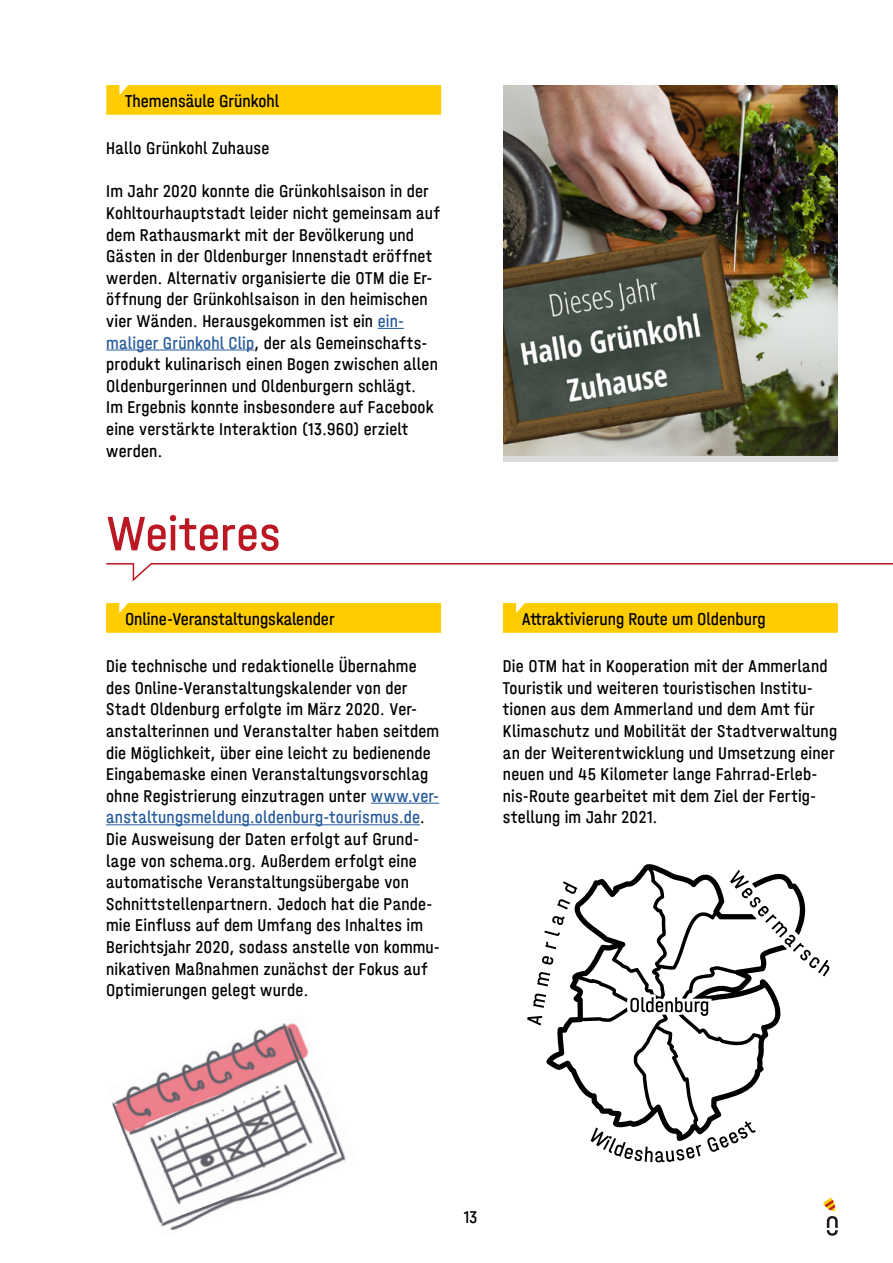
<style>
.page{position:relative;width:893px;height:1263px;background:#fff}
.page>*{position:absolute;margin:0;border:0;box-sizing:border-box;transform-origin:0 0}
.t1{font:51px "Halvar Eng";color:#bb1823}
.t2{font:18.15px "Halvar Eng";color:#000}
.t3{font:18px/21.6px "Halvar Eng";letter-spacing:.01em;color:#000}
.s1{color:#275b9b}
</style>
<div class="page">
<svg style="left:823px;top:1197px;width:15px;height:39px"></svg>
<img style="left:112px;top:1023px;width:234px;height:208px">
<svg style="left:106px;top:85px;width:335px;height:30px;background:#ffcc03"></svg>
<svg style="left:378px;top:328px;width:26px;height:1px"></svg>
<hr style="left:106px;top:350px;width:148px;height:1px;background:#275b9b">
<img style="left:503px;top:85px;width:335px;height:371px">
<svg style="left:106px;top:603px;width:335px;height:30px;background:#ffcc03"></svg>
<hr style="left:371px;top:803px;width:68px;height:1px;background:#275b9b">
<hr style="left:106px;top:824px;width:314px;height:1px;background:#275b9b">
<svg style="left:503px;top:603px;width:335px;height:30px;background:#ffcc03"></svg>
<svg style="left:106px;top:563px;width:787px;height:19px"></svg>
<svg style="left:591px;top:1141px;width:110px;height:21px"></svg>
<svg style="left:707px;top:1141px;width:31px;height:11px"></svg>
<svg style="left:542px;top:956px;width:4px;height:8px"></svg>
<svg style="left:527px;top:1016px;width:15px;height:9px"></svg>
<svg style="left:533px;top:993px;width:13px;height:15px"></svg>
<svg style="left:537px;top:972px;width:9px;height:14px"></svg>
<svg style="left:787px;top:876px;width:42px;height:100px"></svg>
<svg style="left:546px;top:864px;width:241px;height:277px"></svg>
<svg style="left:630px;top:994px;width:78px;height:22px"></svg>
<p class="t2" style="left:125px;top:91px;width:155px">Themensäule Grünkohl</p>
<p class="t3" style="left:106px;top:137px;width:165px">Hallo Grünkohl Zuhause</p>
<p class="t3" style="left:106px;top:180px;width:335px">Im Jahr 2020 konnte die Grünkohlsaison in der Kohltourhauptstadt leider nicht gemeinsam auf dem Rathausmarkt mit der Bevölkerung und Gästen in der Oldenburger Innenstadt eröffnet werden. Alternativ organisierte die OTM die Er&shy;öffnung der Grünkohlsaison in den heimischen vier Wänden. Herausgekommen ist ein <span class="s1">ein&shy;maliger Grünkohl Clip</span>, der als Gemeinschafts&shy;produkt kulinarisch einen Bogen zwischen allen Oldenburgerinnen und Oldenburgern schlägt.<br>Im Ergebnis konnte insbesondere auf Facebook eine verstärkte Interaktion (13.960) erzielt werden.</p>
<h1 class="t1" style="left:106px;top:503px;width:176px">Weiteres</h1>
<p class="t2" style="left:125px;top:609px;width:211px">Online-Veranstaltungskalender</p>
<p class="t3" style="left:106px;top:655px;width:335px">Die technische und redaktionelle Übernahme des Online-Veranstaltungskalender von der Stadt Oldenburg erfolgte im März 2020. Ver&shy;anstalterinnen und Veranstalter haben seitdem die Möglichkeit, über eine leicht zu bedienende Eingabemaske einen Veranstaltungsvorschlag ohne Registrierung einzutragen unter <span class="s1">www.ver&shy;anstaltungsmeldung.oldenburg-tourismus.de</span>.<br>Die Ausweisung der Daten erfolgt auf Grund&shy;lage von schema.org. Außerdem erfolgt eine automatische Veranstaltungsübergabe von Schnittstellenpartnern. Jedoch hat die Pande&shy;mie Einfluss auf dem Umfang des Inhaltes im Berichtsjahr 2020, sodass anstelle von kommu&shy;nikativen Maßnahmen zunächst der Fokus auf Optimierungen gelegt wurde.</p>
<p class="t2" style="left:522px;top:609px;width:245px">Attraktivierung Route um Oldenburg</p>
<p class="t3" style="left:503px;top:655px;width:336px">Die OTM hat in Kooperation mit der Ammerland Touristik und weiteren touristischen Institu&shy;tionen aus dem Ammerland und dem Amt für Klimaschutz und Mobilität der Stadtverwaltung an der Weiterentwicklung und Umsetzung einer neuen und 45 Kilometer lange Fahrrad-Erleb&shy;nis-Route gearbeitet mit dem Ziel der Fertig&shy;stellung im Jahr 2021.</p>
<p class="t3" style="left:464px;top:1205px;width:15px">13</p>
</div>
